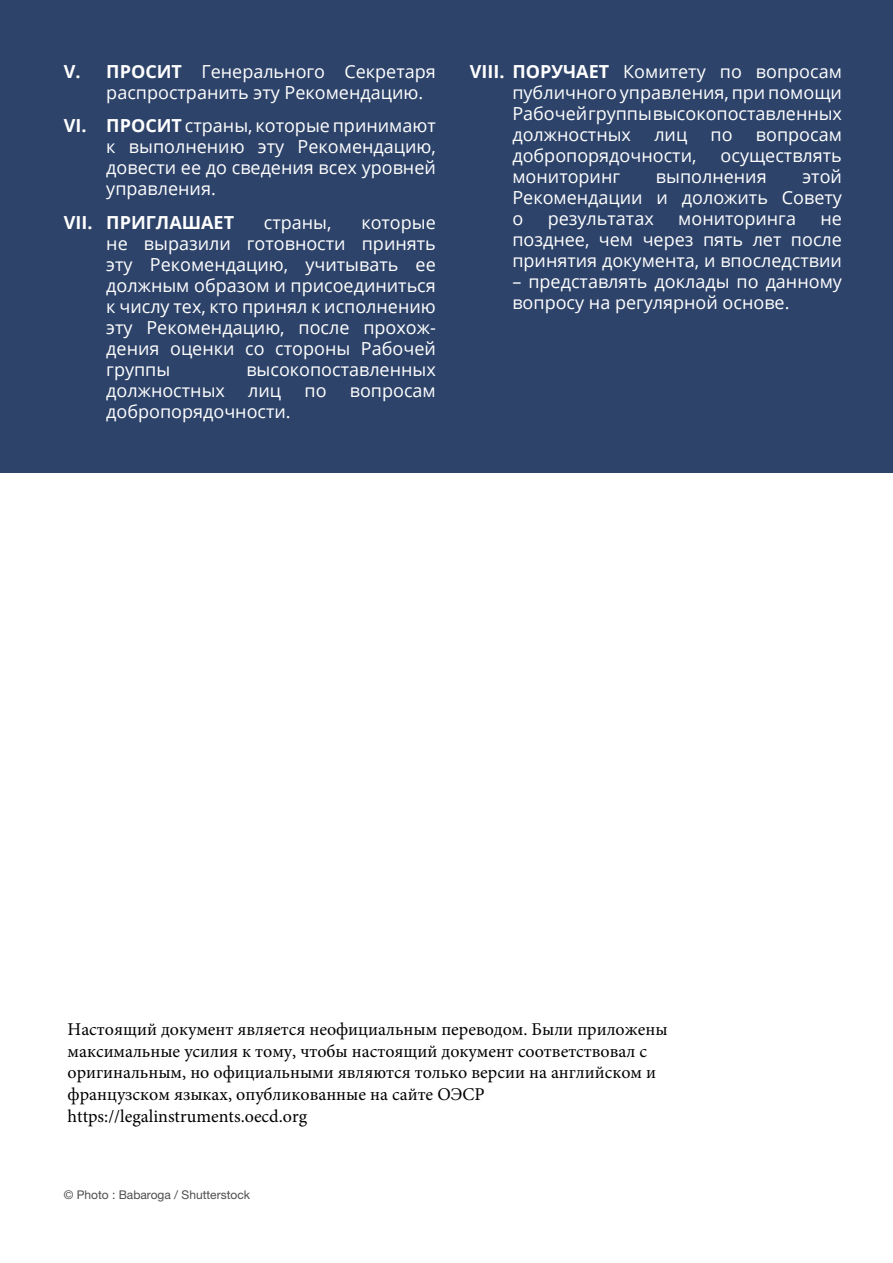
<style>
.page{position:relative;width:893px;height:1263px;background:#fff}
.page>*{position:absolute;margin:0;border:0;box-sizing:border-box;transform-origin:0 0}
.t1{font:18px/21px "Open Sans";color:#fff;text-align:justify}
.t2{font:18px/21.6px "Minion Pro";color:#000}
.t3{font:700 18px "Open Sans";color:#fff}
.t4{font:12px "Helvetica Neue LT Pro";color:#4d4d4d}
.s1{font-weight:700}
</style>
<div class="page">
<div style="left:0;top:0;width:893px;height:472px;background:#2d436a"></div>
<p class="t1" style="left:106px;top:60px;width:331px;text-indent:-43px"><span class="s1">V. ПРОСИТ</span> Генерального Секретаря распространить эту Рекомендацию.</p>
<p class="t1" style="left:106px;top:115px;width:331px;text-indent:-43px"><span class="s1">VI. ПРОСИТ</span> страны, которые принимают к выполнению эту Рекомендацию, довести ее до сведения всех уровней управления.</p>
<p class="t3" style="left:64px;top:210px;width:172px">VII. ПРИГЛАШАЕТ</p>
<p class="t1" style="left:264px;top:212px;width:69px">страны,</p>
<p class="t1" style="left:106px;top:212px;width:331px;text-indent:255px">которые не выразили готовности принять эту Рекомендацию, учитывать ее должным образом и присоединиться к числу тех, кто принял к исполнению эту Рекомендацию, после прохож&shy;дения оценки со стороны Рабочей группы</p>
<p class="t1" style="left:246px;top:359px;width:191px">высокопоставленных</p>
<p class="t1" style="left:106px;top:380px;width:120px">должностных</p>
<p class="t1" style="left:248px;top:380px;width:34px">лиц</p>
<p class="t1" style="left:304px;top:380px;width:24px">по</p>
<p class="t1" style="left:350px;top:380px;width:88px">вопросам</p>
<p class="t1" style="left:106px;top:401px;width:186px">добропорядочности.</p>
<p class="t1" style="left:512px;top:60px;width:331px;text-indent:-43px"><span class="s1">VIII. ПОРУЧАЕТ</span> Комитету по вопросам публичного управления, при помощи Рабочей группы высокопоставленных должностных</p>
<p class="t1" style="left:654px;top:123px;width:34px">лиц</p>
<p class="t1" style="left:711px;top:123px;width:24px">по</p>
<p class="t1" style="left:756px;top:123px;width:88px">вопросам</p>
<p class="t1" style="left:512px;top:144px;width:186px">добропорядочности,</p>
<p class="t1" style="left:721px;top:144px;width:123px">осуществлять</p>
<p class="t1" style="left:512px;top:165px;width:109px">мониторинг</p>
<p class="t1" style="left:656px;top:165px;width:112px">выполнения</p>
<p class="t1" style="left:512px;top:165px;width:331px;text-indent:290px">этой Рекомендации и доложить Совету о</p>
<p class="t1" style="left:512px;top:207px;width:331px;text-indent:308px">не позднее, чем через пять лет после принятия документа, и впоследствии</p>
<p class="t1" style="left:512px;top:270px;width:331px">– представлять доклады по данному вопросу на регулярной основе.</p>
<p class="t1" style="left:548px;top:207px;width:108px">результатах</p>
<p class="t1" style="left:678px;top:207px;width:119px">мониторинга</p>
<p class="t2" style="left:68px;top:1019px;width:602px">Настоящий документ является неофициальным переводом. Были приложены максимальные усилия к тому, чтобы настоящий документ соответствовал с оригинальным, но официальными являются только версии на английском и французском языках, опубликованные на сайте ОЭСР https://legalinstruments.oecd.org</p>
<p class="t4" style="left:64px;top:1188px;width:188px">© Photo : Babaroga / Shutterstock</p>
</div>
